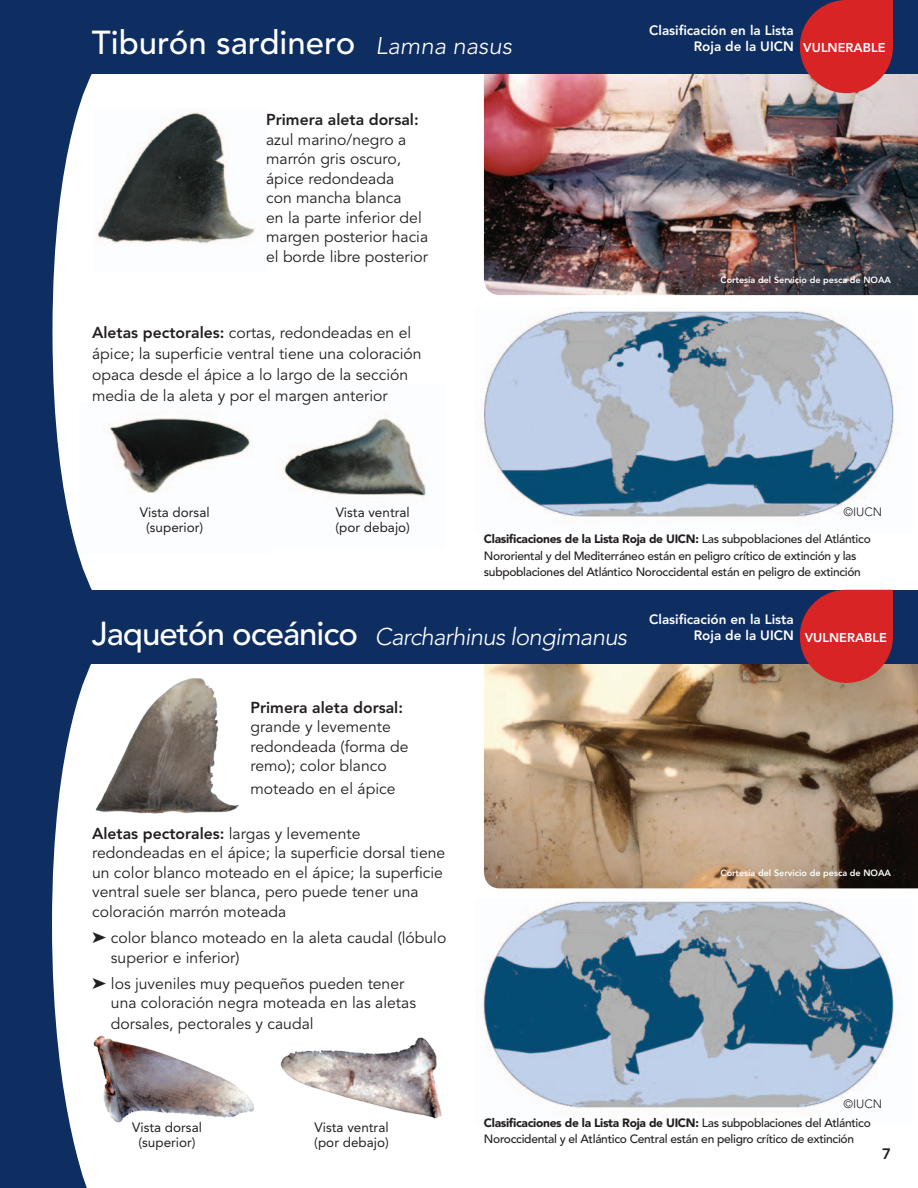
<style>
.page{position:relative;width:918px;height:1188px;background:#fff}
.page>*{position:absolute;margin:0;border:0;box-sizing:border-box;transform-origin:0 0}
.t1{font:500 33px "Avenir LT Std";color:#fff}
.t2{font:italic 300 24px "Avenir LT Std";letter-spacing:-.03em;color:#fff}
.t3{font:15.75px/19.5px "Avenir LT Std";color:#231f20}
.t4{font:800 15.75px "Avenir LT Std";color:#231f20}
.t5{font:800 15px "Avenir LT Std";color:#231f20}
.t6{font:13.5px/15px "Avenir LT Std";color:#231f20;text-align:center}
.t7{font:800 13.5px/16.2px "Avenir LT Std";color:#fff;text-align:right}
.t8{font:800 12.75px "Avenir LT Std";color:#fff}
.t9{font:500 12px/16.5px "Avenir LT Std";letter-spacing:-.025em;color:#231f20}
.t10{font:300 12px "Avenir LT Std";color:#231f20}
.t11{font:800 9px "Avenir LT Std";color:#fff}
.s1{font-weight:300;font-style:italic;font-size:24px}
.s2{font-weight:800}
.s3{font-weight:900}
.s4{font-weight:500;font-style:normal;font-size:33px}
</style>
<div class="page">
<img style="left:484px;top:73px;width:434px;height:222px">
<img style="left:484px;top:664px;width:434px;height:224px">
<div style="left:0;top:0;width:918px;height:73px;background:#0e2e62"></div>
<div style="left:0;top:590px;width:918px;height:74px;background:#0e2e62"></div>
<svg style="left:0;top:73px;width:92px;height:517px;fill:#0e2e62"></svg>
<svg style="left:0;top:664px;width:91px;height:524px;fill:#0e2e62"></svg>
<svg style="left:800px;top:0;width:93px;height:93px;background:#ca3338"></svg>
<svg style="left:800px;top:590px;width:93px;height:93px;background:#c62e31"></svg>
<img style="left:95px;top:678px;width:144px;height:136px">
<img style="left:80px;top:1019px;width:174px;height:134px">
<img style="left:280px;top:1037px;width:162px;height:82px">
<img style="left:483px;top:901px;width:416px;height:210px">
<img style="left:97px;top:112px;width:159px;height:132px">
<img style="left:80px;top:402px;width:171px;height:151px">
<img style="left:283px;top:418px;width:144px;height:79px">
<img style="left:483px;top:311px;width:411px;height:209px">
<h1 class="t1" style="left:92px;top:24px;width:422px">Tiburón sardinero <span class="s1">Lamna nasus</span></h1>
<p class="t4" style="left:266px;top:110px;width:154px">Primera aleta dorsal:</p>
<p class="t3" style="left:266px;top:130px;width:164px">azul marino/negro a marrón gris oscuro, ápice redondeada<br>con mancha blanca<br>en la parte inferior del margen posterior hacia el borde libre posterior</p>
<p class="t3" style="left:92px;top:323px;width:331px;line-height:21px"><span class="s2">Aletas pectorales:</span> cortas, redondeadas en el ápice; la superficie ventral tiene una coloración opaca desde el ápice a lo largo de la sección media de la aleta y por el margen anterior</p>
<p class="t7" style="left:649px;top:22px;width:146px">Clasificación en la Lista<br>Roja de la UICN</p>
<p class="t8" style="left:803px;top:40px;width:84px">VULNERABLE</p>
<p class="t11" style="left:721px;top:274px;width:172px">Cortesía del Servicio de pesca de NOAA</p>
<p class="t6" style="left:140px;top:505px;width:71px">Vista dorsal (superior)</p>
<p class="t6" style="left:335px;top:505px;width:76px;text-align:left">Vista ventral (por debajo)</p>
<p class="t10" style="left:843px;top:504px;width:40px">©IUCN</p>
<p class="t9" style="left:484px;top:531px;width:388px"><span class="s3">Clasificaciones de la Lista Roja de UICN:</span> Las subpoblaciones del Atlántico<br>Nororiental y del Mediterráneo están en peligro crítico de extinción y las subpoblaciones del Atlántico Noroccidental están en peligro de extinción</p>
<p class="t7" style="left:649px;top:611px;width:146px">Clasificación en la Lista<br>Roja de la UICN</p>
<h2 class="t2" style="left:92px;top:623px;width:537px"><span class="s4">Jaquetón oceánico</span> Carcharhinus longimanus</h2>
<p class="t8" style="left:805px;top:630px;width:84px">VULNERABLE</p>
<p class="t4" style="left:250px;top:698px;width:154px">Primera aleta dorsal:</p>
<p class="t3" style="left:250px;top:718px;width:160px">grande y levemente redondeada (forma de remo); color blanco</p>
<p class="t3" style="left:250px;top:779px;width:146px">moteado en el ápice</p>
<p class="t3" style="left:92px;top:824px;width:355px"><span class="s2">Aletas pectorales:</span> largas y levemente redondeadas en el ápice; la superficie dorsal tiene un color blanco moteado en el ápice; la superficie ventral suele ser blanca, pero puede tener una coloración marrón moteada</p>
<p class="t3" style="left:111px;top:928px;width:337px;text-indent:-19px">➤ color blanco moteado en la aleta caudal (lóbulo superior e inferior)</p>
<p class="t3" style="left:111px;top:974px;width:307px;text-indent:-19px">➤ los juveniles muy pequeños pueden tener una coloración negra moteada en las aletas</p>
<p class="t3" style="left:111px;top:1015px;width:204px">dorsales, pectorales y caudal</p>
<p class="t6" style="left:132px;top:1120px;width:71px">Vista dorsal (superior)</p>
<p class="t6" style="left:314px;top:1120px;width:76px;text-align:left">Vista ventral (por debajo)</p>
<p class="t11" style="left:721px;top:867px;width:172px">Cortesía del Servicio de pesca de NOAA</p>
<p class="t10" style="left:843px;top:1096px;width:40px">©IUCN</p>
<p class="t9" style="left:484px;top:1115px;width:388px"><span class="s3">Clasificaciones de la Lista Roja de UICN:</span> Las subpoblaciones del Atlántico<br>Noroccidental y el Atlántico Central están en peligro crítico de extinción</p>
<p class="t5" style="left:882px;top:1145px;width:10px">7</p>
</div>
